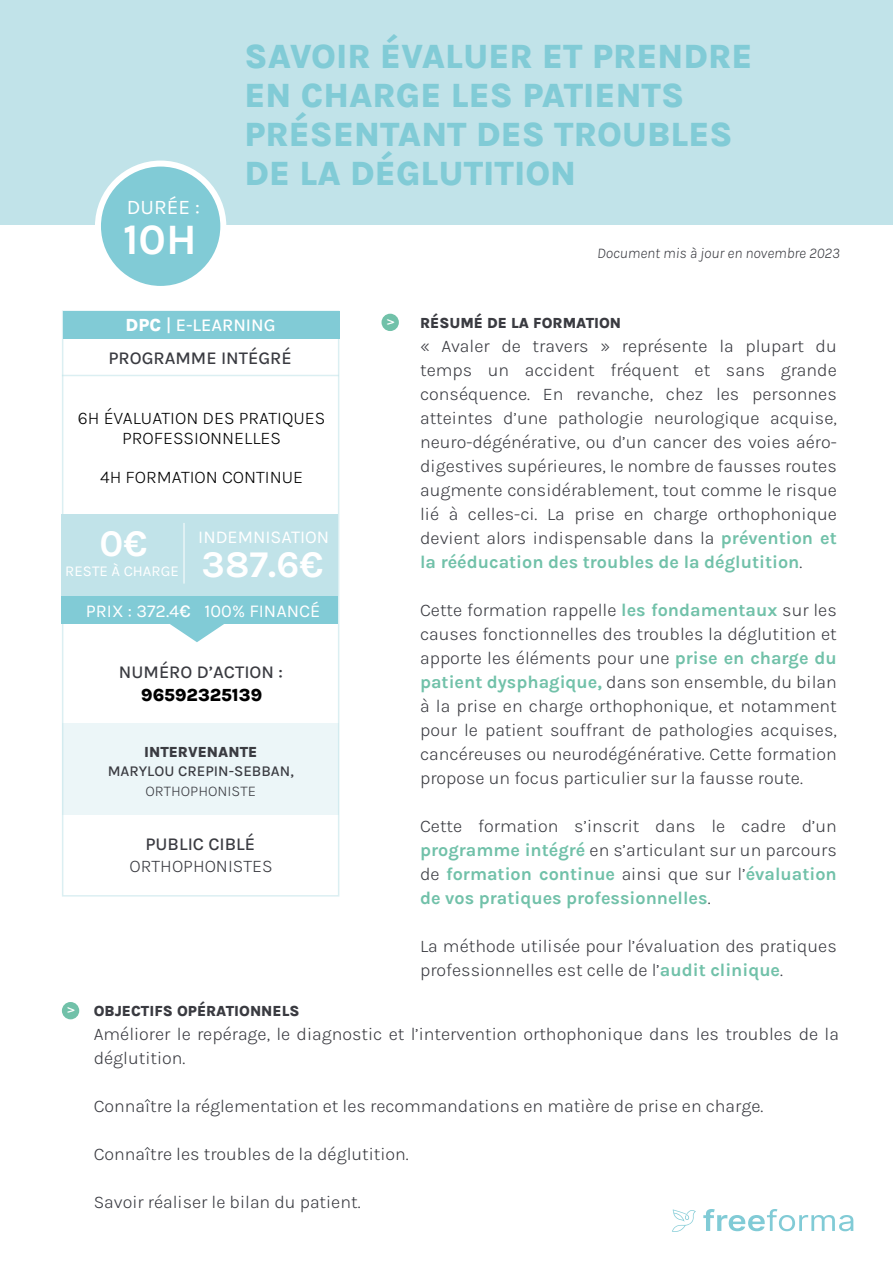
<style>
.page{position:relative;width:893px;height:1263px;background:#fff}
.page>*{position:absolute;margin:0;border:0;box-sizing:border-box;transform-origin:0 0}
.t1{font:700 43.5px "Karla";color:#fff}
.t2{font:700 37.8px "Karla";color:#fff}
.t3{font:800 34.5px/39px "Karla";color:#81cbd6}
.t4{font:20.7px "Karla";color:#fff}
.t5{font:300 18px/24px "Karla";color:#3a3b41;text-align:justify}
.t6{font:300 18px/19.5px "Karla";color:#000;text-align:center}
.t7{font:500 18px "Karla";color:#3a3b41}
.t8{font:18px "Karla";color:#fff}
.t9{font:500 18px "Karla";color:#fff}
.t10{font:800 18px "Karla";color:#000}
.t11{font:800 15px "Karla";color:#3a3b41}
.t12{font:italic 300 15px "Karla";color:#3a3b41}
.t13{font:500 15px "Karla";color:#3a3b41}
.t14{font:300 15px "Karla";color:#3a3b41}
.t15{font:15px "Karla";color:#fff}
.t16{font:700 9px "Comic Sans MS";color:#fff}
.s1{font-weight:800}
.s2{font-weight:500}
.s3{font-weight:700;color:#71c1a9}
</style>
<div class="page">
<svg style="left:703px;top:1209px;width:150px;height:22px"></svg>
<svg style="left:672px;top:1209px;width:24px;height:23px"></svg>
<div style="left:0;top:0;width:893px;height:225px;background:#c1e3e9"></div>
<div style="left:98px;top:164px;width:125px;height:125px;background:#81cbd6;border-radius:50%"></div>
<div style="left:95px;top:161px;width:131px;height:131px;border:6px solid #fff;border-radius:50%"></div>
<div style="left:381px;top:314px;width:18px;height:17px;background:#71c1a9;border-radius:50%"></div>
<svg style="left:61px;top:310px;width:279px;height:587px"></svg>
<div style="left:62px;top:514px;width:276px;height:83px;background:#c1e3e9"></div>
<hr style="left:184px;top:523px;width:1px;height:61px;background:#fff">
<div style="left:63px;top:311px;width:276px;height:27px;background:#81cbd6"></div>
<svg style="left:165px;top:624px;width:64px;height:18px"></svg>
<div style="left:62px;top:724px;width:276px;height:91px;background:#ecf6f8"></div>
<hr style="left:62px;top:375px;width:277px;height:1px;background:#c1e3e9">
<div style="left:62px;top:597px;width:276px;height:27px;background:#81cbd6"></div>
<div style="left:62px;top:1002px;width:17px;height:17px;background:#71c1a9;border-radius:50%"></div>
<p class="t4" style="left:127px;top:196px;width:75px">DURÉE :</p>
<h1 class="t1" style="left:123px;top:210px;width:75px">10H</h1>
<h3 class="t3" style="left:244px;top:35px;width:509px">SAVOIR ÉVALUER ET PRENDRE<br>EN CHARGE LES PATIENTS<br>PRÉSENTANT DES TROUBLES<br>DE LA DÉGLUTITION</h3>
<p class="t12" style="left:597px;top:243px;width:244px">Document mis à jour en novembre 2023</p>
<p class="t9" style="left:126px;top:313px;width:151px"><span class="s1">DPC</span> | E-LEARNING</p>
<p class="t7" style="left:108px;top:346px;width:185px">PROGRAMME INTÉGRÉ</p>
<p class="t6" style="left:78px;top:408px;width:249px">6H ÉVALUATION DES PRATIQUES<br>PROFESSIONNELLES</p>
<p class="t6" style="left:100px;top:467px;width:204px">4H FORMATION CONTINUE</p>
<h2 class="t2" style="left:100px;top:518px;width:49px">0€</h2>
<p class="t15" style="left:65px;top:563px;width:115px">RESTE À CHARGE</p>
<p class="t8" style="left:198px;top:527px;width:132px">INDEMNISATION</p>
<h2 class="t2" style="left:202px;top:539px;width:123px">387.6€</h2>
<p class="t8" style="left:86px;top:601px;width:236px">PRIX : 372.4<span class="s2">€</span> 100% FINANCÉ</p>
<p class="t7" style="left:119px;top:661px;width:165px">NUMÉRO D’ACTION :</p>
<p class="t10" style="left:141px;top:682px;width:123px">96592325139</p>
<p class="t11" style="left:144px;top:741px;width:115px">INTERVENANTE</p>
<p class="t13" style="left:108px;top:761px;width:188px">MARYLOU CREPIN-SEBBAN,</p>
<p class="t14" style="left:146px;top:781px;width:112px">ORTHOPHONISTE</p>
<p class="t7" style="left:145px;top:832px;width:111px">PUBLIC CIBLÉ</p>
<p class="t5" style="left:130px;top:853px;width:145px">ORTHOPHONISTES</p>
<p class="t16" style="left:384px;top:325px;width:8px;rotate:-90deg">V</p>
<p class="t11" style="left:420px;top:312px;width:203px">RÉSUMÉ DE LA FORMATION</p>
<p class="t5" style="left:420px;top:333px;width:418px">« Avaler de travers » représente la plupart du temps un accident fréquent et sans grande conséquence. En revanche, chez les personnes atteintes d’une pathologie neurologique acquise, neuro-dégénérative, ou d’un cancer des voies aéro&shy;digestives supérieures, le nombre de fausses routes augmente considérablement, tout comme le risque lié à celles-ci. La prise en charge orthophonique devient alors indispensable dans la <span class="s3">prévention et la rééducation des troubles de la déglutition</span>.</p>
<p class="t5" style="left:420px;top:597px;width:418px">Cette formation rappelle <span class="s3">les fondamentaux</span> sur les causes fonctionnelles des troubles la déglutition et apporte les éléments pour une <span class="s3">prise en charge du patient dysphagique,</span> dans son ensemble, du bilan à la prise en charge orthophonique, et notamment pour le patient souffrant de pathologies acquises, cancéreuses ou neurodégénérative. Cette formation propose un focus particulier sur la fausse route.</p>
<p class="t5" style="left:420px;top:813px;width:418px">Cette formation s’inscrit dans le cadre d’un <span class="s3">programme intégré</span> en s’articulant sur un parcours de <span class="s3">formation continue</span> ainsi que sur l’<span class="s3">évaluation de vos pratiques professionnelles</span>.</p>
<p class="t5" style="left:420px;top:933px;width:418px">La méthode utilisée pour l’évaluation des pratiques professionnelles est celle de l’<span class="s3">audit clinique</span>.</p>
<p class="t16" style="left:65px;top:1013px;width:8px;rotate:-90deg">V</p>
<p class="t11" style="left:94px;top:1000px;width:207px">OBJECTIFS OPÉRATIONNELS</p>
<p class="t5" style="left:94px;top:1021px;width:747px">Améliorer le repérage, le diagnostic et l’intervention orthophonique dans les troubles de la déglutition.</p>
<p class="t5" style="left:94px;top:1093px;width:671px">Connaître la réglementation et les recommandations en matière de prise en charge.</p>
<p class="t5" style="left:94px;top:1141px;width:317px">Connaître les troubles de la déglutition.</p>
<p class="t5" style="left:94px;top:1189px;width:268px">Savoir réaliser le bilan du patient.</p>
</div>
